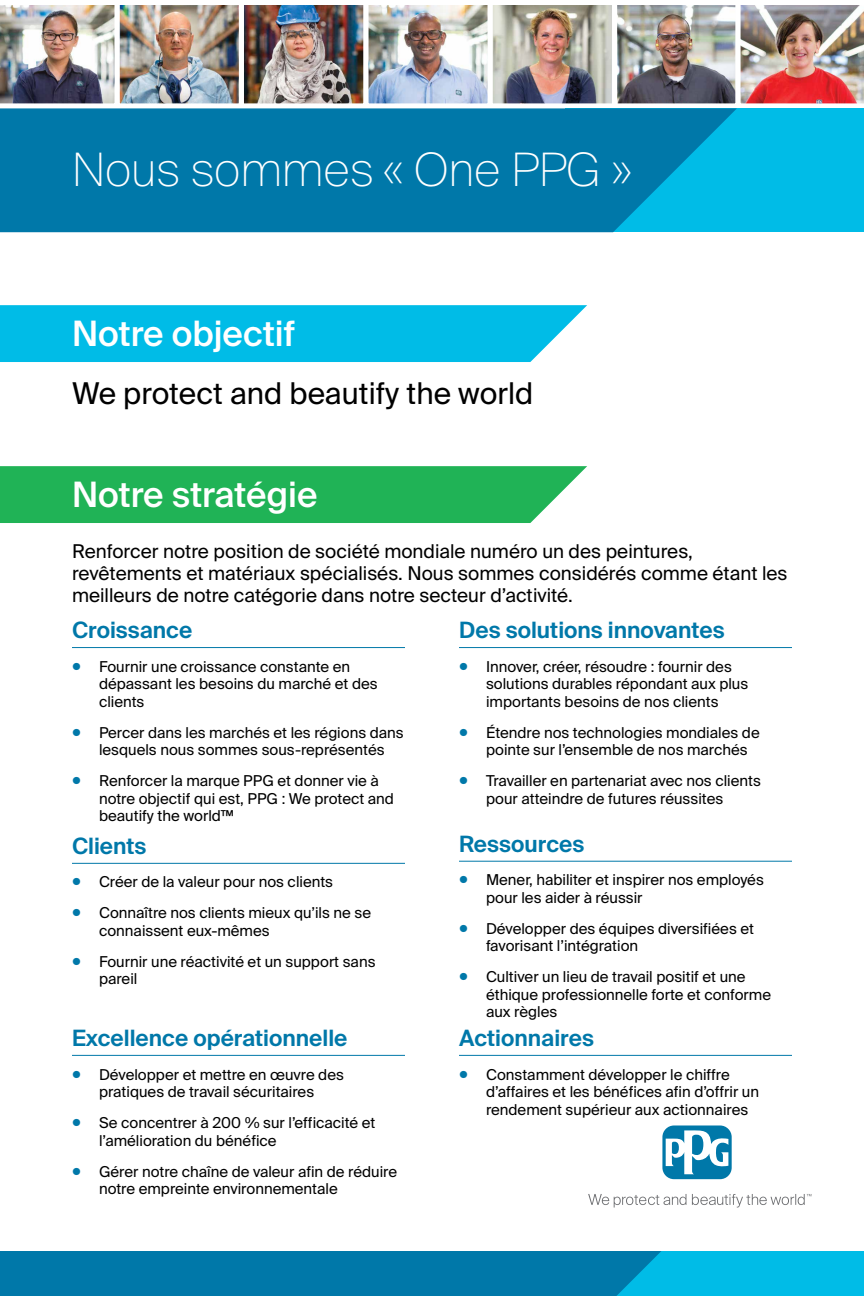
<style>
.page{position:relative;width:864px;height:1296px;background:#fff}
.page>*{position:absolute;margin:0;border:0;box-sizing:border-box;transform-origin:0 0}
.t1{font:100 46px "Suisse Intl";color:#fff}
.t2{font:500 35px "Suisse Intl";color:#fff}
.t3{font:30px "Suisse Intl";color:#000}
.t4{font:600 22.5px "Suisse Intl";color:#0078a9}
.t5{font:19px/22px "Suisse Intl";color:#000}
.t6{font:15px/17.5px "Suisse Intl";color:#000}
.s1{font-size:20px;color:#0078a9}
</style>
<div class="page">
<svg style="left:588px;top:1194px;width:223px;height:14px"></svg>
<div style="left:662px;top:1125px;width:70px;height:54px;background:#0078a9;border-radius:12px"></div>
<svg style="left:666px;top:1130px;width:62px;height:44px"></svg>
<hr style="left:459px;top:647px;width:333px;height:1px;background:#0078a9">
<hr style="left:72px;top:1055px;width:333px;height:1px;background:#0078a9">
<img style="left:121px;top:6px;width:117px;height:96px">
<div style="left:115px;top:0;width:129px;height:108px;border:5px solid #fff"></div>
<img style="left:369px;top:6px;width:118px;height:96px">
<div style="left:363px;top:0;width:130px;height:108px;border:5px solid #fff"></div>
<img style="left:0;top:0;width:119px;height:108px">
<img style="left:245px;top:6px;width:117px;height:96px">
<div style="left:239px;top:0;width:129px;height:108px;border:5px solid #fff"></div>
<img style="left:494px;top:6px;width:117px;height:96px">
<div style="left:488px;top:0;width:129px;height:108px;border:5px solid #fff"></div>
<img style="left:618px;top:6px;width:117px;height:96px">
<div style="left:612px;top:0;width:129px;height:108px;border:5px solid #fff"></div>
<img style="left:736px;top:0;width:128px;height:108px">
<div style="left:0;top:305px;width:587px;height:57px;background:#00bce7"></div>
<div style="left:565px;top:108px;width:299px;height:124px;background:#00bce7"></div>
<div style="left:544px;top:1251px;width:320px;height:45px;background:#00bce7"></div>
<svg style="left:0;top:108px;width:737px;height:124px;background:#007dae"></svg>
<div style="left:0;top:1251px;width:661px;height:45px;background:#0078a9"></div>
<hr style="left:72px;top:647px;width:333px;height:1px;background:#0078a9">
<hr style="left:459px;top:861px;width:333px;height:1px;background:#0078a9">
<hr style="left:459px;top:1055px;width:333px;height:1px;background:#0078a9">
<hr style="left:72px;top:863px;width:333px;height:1px;background:#0078a9">
<div style="left:0;top:466px;width:587px;height:57px;background:#20b356"></div>
<h1 class="t1" style="left:72px;top:143px;width:560px">Nous sommes « One PPG »</h1>
<h2 class="t2" style="left:72px;top:314px;width:225px">Notre objectif</h2>
<h3 class="t3" style="left:72px;top:376px;width:463px">We protect and beautify the world</h3>
<h2 class="t2" style="left:72px;top:475px;width:247px">Notre stratégie</h2>
<p class="t5" style="left:72px;top:540px;width:717px">Renforcer notre position de société mondiale numéro un des peintures, revêtements et matériaux spécialisés. Nous sommes considérés comme étant les meilleurs de notre catégorie dans notre secteur d’activité.</p>
<h3 class="t4" style="left:72px;top:617px;width:122px">Croissance</h3>
<p class="t6" style="left:99px;top:658px;width:280px;text-indent:-27px"><span class="s1">•</span> Fournir une croissance constante en dépassant les besoins du marché et des clients</p>
<p class="t6" style="left:72px;top:724px;width:333px;text-align:center"><span class="s1">•</span> Percer dans les marchés et les régions dans lesquels nous sommes sous-représentés</p>
<p class="t6" style="left:99px;top:772px;width:297px;text-indent:-27px"><span class="s1">•</span> Renforcer la marque PPG et donner vie à notre objectif qui est, PPG : We protect and beautify the world™</p>
<h3 class="t4" style="left:72px;top:833px;width:76px">Clients</h3>
<p class="t6" style="left:72px;top:874px;width:263px"><span class="s1">•</span> Créer de la valeur pour nos clients</p>
<p class="t6" style="left:99px;top:905px;width:274px;text-indent:-27px"><span class="s1">•</span> Connaître nos clients mieux qu’ils ne se connaissent eux-mêmes</p>
<p class="t6" style="left:99px;top:953px;width:278px;text-indent:-27px"><span class="s1">•</span> Fournir une réactivité et un support sans pareil</p>
<h3 class="t4" style="left:72px;top:1025px;width:277px">Excellence opérationnelle</h3>
<p class="t6" style="left:72px;top:1066px;width:273px;text-align:center"><span class="s1">•</span> Développer et mettre en œuvre des pratiques de travail sécuritaires</p>
<p class="t6" style="left:99px;top:1114px;width:278px;text-indent:-27px"><span class="s1">•</span> Se concentrer à 200 % sur l’efficacité et l’amélioration du bénéfice</p>
<p class="t6" style="left:99px;top:1163px;width:300px;text-indent:-27px"><span class="s1">•</span> Gérer notre chaîne de valeur afin de réduire notre empreinte environnementale</p>
<h3 class="t4" style="left:459px;top:617px;width:267px">Des solutions innovantes</h3>
<p class="t6" style="left:486px;top:658px;width:264px;text-indent:-27px"><span class="s1">•</span> Innover, créer, résoudre : fournir des solutions durables répondant aux plus importants besoins de nos clients</p>
<p class="t6" style="left:486px;top:724px;width:275px;text-indent:-27px"><span class="s1">•</span> Étendre nos technologies mondiales de pointe sur l’ensemble de nos marchés</p>
<p class="t6" style="left:486px;top:772px;width:276px;text-indent:-27px"><span class="s1">•</span> Travailler en partenariat avec nos clients pour atteindre de futures réussites</p>
<h3 class="t4" style="left:459px;top:831px;width:127px">Ressources</h3>
<p class="t6" style="left:486px;top:871px;width:279px;text-indent:-27px"><span class="s1">•</span> Mener, habiliter et inspirer nos employés pour les aider à réussir</p>
<p class="t6" style="left:486px;top:920px;width:270px;text-indent:-27px"><span class="s1">•</span> Développer des équipes diversifiées et favorisant l’intégration</p>
<p class="t6" style="left:486px;top:968px;width:287px;text-indent:-27px"><span class="s1">•</span> Cultiver un lieu de travail positif et une éthique professionnelle forte et conforme aux règles</p>
<h3 class="t4" style="left:459px;top:1025px;width:137px">Actionnaires</h3>
<p class="t6" style="left:486px;top:1066px;width:275px;text-indent:-27px"><span class="s1">•</span> Constamment développer le chiffre d’affaires et les bénéfices afin d’offrir un rendement supérieur aux actionnaires</p>
</div>
